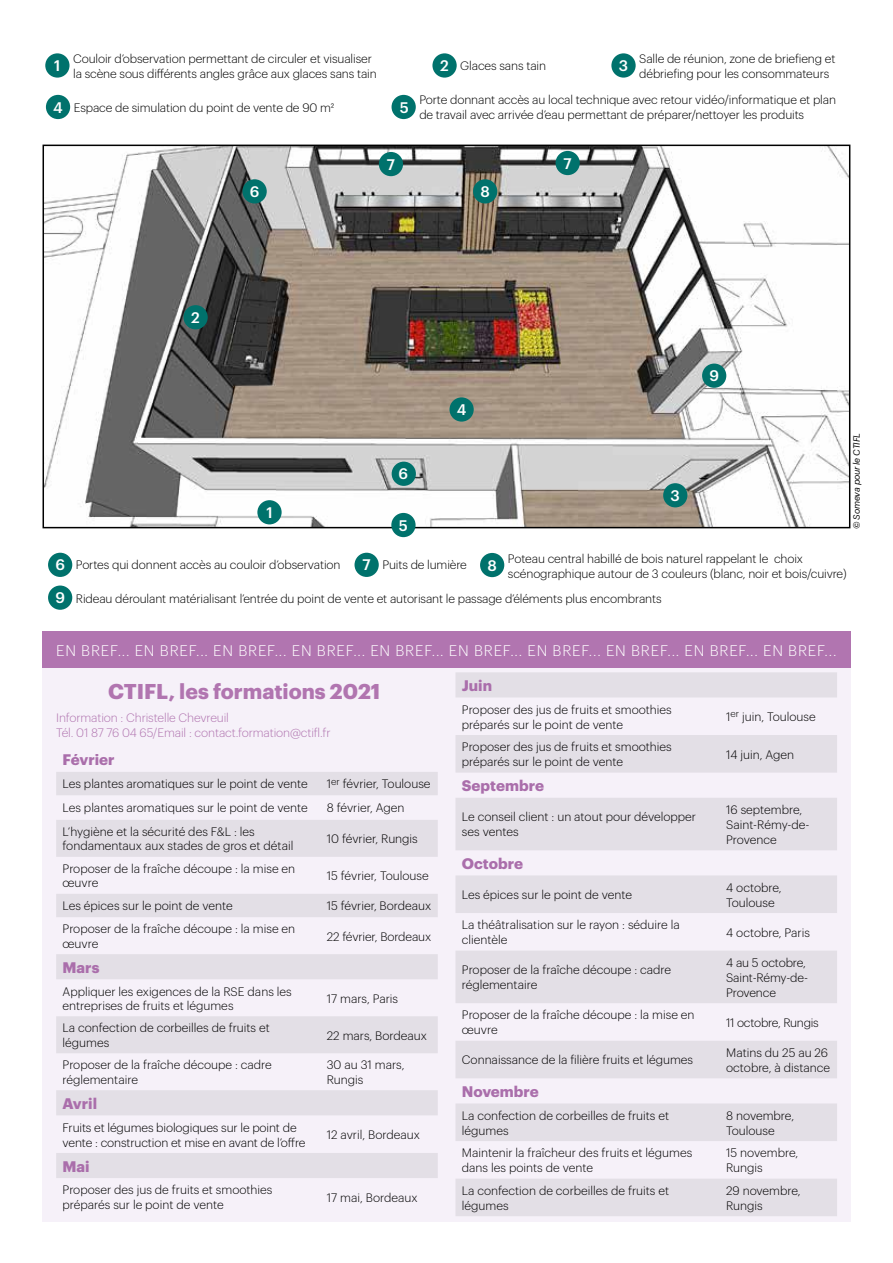
<style>
.page{position:relative;width:893px;height:1263px;background:#fff}
.page>*{position:absolute;margin:0;border:0;box-sizing:border-box;transform-origin:0 0}
.t1{font:700 21px "Graphik";color:#b175b0}
.t2{font:300 15px "Graphik";letter-spacing:.05em;color:#fff}
.t3{font:700 15px "Graphik";color:#b175b0}
.t4{font:500 15px "Graphik";color:#fff}
.t5{font:300 12px/15px "Graphik";color:#000}
.t6{font:300 12px/15px "Graphik";letter-spacing:-.01em;color:#b175b0}
.t7{font:300 12px "Graphik";letter-spacing:-.02em;color:#000}
.t8{font:italic 9px "Graphik";letter-spacing:-.025em;color:#000}
</style>
<div class="page">
<div style="left:42px;top:632px;width:809px;height:589px;background:#f6f1f9"></div>
<div style="left:42px;top:631px;width:809px;height:37px;background:#b175b0"></div>
<div style="left:480px;top:553px;width:24px;height:24px;background:#00726c;border-radius:50%"></div>
<div style="left:48px;top:553px;width:24px;height:24px;background:#00726c;border-radius:50%"></div>
<div style="left:48px;top:585px;width:24px;height:25px;background:#00726c;border-radius:50%"></div>
<div style="left:354px;top:553px;width:25px;height:24px;background:#00726c;border-radius:50%"></div>
<div style="left:45px;top:53px;width:25px;height:25px;background:#00726c;border-radius:50%"></div>
<div style="left:611px;top:53px;width:25px;height:25px;background:#00726c;border-radius:50%"></div>
<div style="left:392px;top:95px;width:24px;height:24px;background:#00726c;border-radius:50%"></div>
<div style="left:46px;top:95px;width:24px;height:24px;background:#00726c;border-radius:50%"></div>
<div style="left:432px;top:53px;width:25px;height:25px;background:#00726c;border-radius:50%"></div>
<img style="left:46px;top:148px;width:801px;height:377px">
<div style="left:43px;top:145px;width:807px;height:383px;border:2px solid #000"></div>
<div style="left:663px;top:483px;width:24px;height:24px;background:#00726c;border-radius:50%"></div>
<div style="left:257px;top:500px;width:25px;height:24px;background:#00726c;border-radius:50%"></div>
<div style="left:391px;top:513px;width:25px;height:24px;background:#00726c;border-radius:50%"></div>
<div style="left:392px;top:462px;width:24px;height:24px;background:#00726c;border-radius:50%"></div>
<div style="left:449px;top:397px;width:25px;height:25px;background:#00726c;border-radius:50%"></div>
<div style="left:183px;top:305px;width:25px;height:24px;background:#00726c;border-radius:50%"></div>
<div style="left:242px;top:179px;width:25px;height:24px;background:#00726c;border-radius:50%"></div>
<div style="left:473px;top:179px;width:24px;height:24px;background:#00726c;border-radius:50%"></div>
<div style="left:379px;top:152px;width:24px;height:24px;background:#00726c;border-radius:50%"></div>
<div style="left:556px;top:151px;width:24px;height:24px;background:#00726c;border-radius:50%"></div>
<div style="left:702px;top:364px;width:24px;height:24px;background:#00726c;border-radius:50%"></div>
<svg style="left:56px;top:772px;width:382px;height:406px"></svg>
<svg style="left:456px;top:672px;width:381px;height:544px;fill:#e3dfe6"></svg>
<p class="t5" style="left:73px;top:50px;width:305px">Couloir d’observation permettant de circuler et visualiser la scène sous différents angles grâce aux glaces sans tain</p>
<p class="t5" style="left:639px;top:50px;width:198px">Salle de réunion, zone de briefieng et débriefing pour les consommateurs</p>
<p class="t5" style="left:419px;top:92px;width:418px">Porte donnant accès au local technique avec retour vidéo/informatique et plan de travail avec arrivée d’eau permettant de préparer/nettoyer les produits</p>
<p class="t4" style="left:54px;top:54px;width:8px">1</p>
<p class="t5" style="left:460px;top:58px;width:87px">Glaces sans tain</p>
<p class="t4" style="left:619px;top:54px;width:11px">3</p>
<p class="t4" style="left:53px;top:96px;width:11px">4</p>
<p class="t4" style="left:400px;top:96px;width:11px">5</p>
<p class="t4" style="left:440px;top:54px;width:10px">2</p>
<p class="t5" style="left:74px;top:99px;width:262px">Espace de simulation du point de vente de 90 m²</p>
<p class="t4" style="left:387px;top:153px;width:10px">7</p>
<p class="t4" style="left:564px;top:152px;width:10px">7</p>
<p class="t4" style="left:191px;top:306px;width:10px">2</p>
<p class="t4" style="left:250px;top:180px;width:11px">6</p>
<p class="t4" style="left:480px;top:180px;width:11px">8</p>
<p class="t4" style="left:266px;top:501px;width:8px">1</p>
<p class="t4" style="left:399px;top:462px;width:11px">6</p>
<p class="t4" style="left:399px;top:514px;width:11px">5</p>
<p class="t4" style="left:457px;top:398px;width:11px">4</p>
<p class="t4" style="left:709px;top:364px;width:11px">9</p>
<p class="t4" style="left:671px;top:484px;width:11px">3</p>
<p class="t8" style="left:850px;top:529px;width:98px;rotate:-90deg">© Someva pour le CTIFL</p>
<p class="t5" style="left:508px;top:550px;width:340px">Poteau central habillé de bois naturel rappelant le choix scénographique autour de 3 couleurs (blanc, noir et bois/cuivre)</p>
<p class="t4" style="left:55px;top:553px;width:11px">6</p>
<p class="t5" style="left:382px;top:556px;width:86px">Puits de lumière</p>
<p class="t4" style="left:487px;top:554px;width:11px">8</p>
<p class="t4" style="left:55px;top:586px;width:11px">9</p>
<p class="t4" style="left:363px;top:553px;width:10px">7</p>
<p class="t5" style="left:76px;top:556px;width:266px">Portes qui donnent accès au couloir d’observation</p>
<p class="t5" style="left:76px;top:590px;width:587px">Rideau déroulant matérialisant l’entrée du point de vente et autorisant le passage d’éléments plus encombrants</p>
<p class="t2" style="left:56px;top:639px;width:782px">EN BREF... EN BREF... EN BREF... EN BREF... EN BREF... EN BREF... EN BREF... EN BREF... EN BREF... EN BREF...</p>
<h1 class="t1" style="left:108px;top:675px;width:274px">CTIFL, les formations 2021</h1>
<p class="t3" style="left:462px;top:674px;width:32px">Juin</p>
<p class="t5" style="left:462px;top:701px;width:211px">Proposer des jus de fruits et smoothies préparés sur le point de vente</p>
<p class="t5" style="left:726px;top:708px;width:91px">1<sup>er</sup> juin, Toulouse</p>
<p class="t5" style="left:462px;top:738px;width:211px">Proposer des jus de fruits et smoothies préparés sur le point de vente</p>
<p class="t5" style="left:726px;top:746px;width:69px">14 juin, Agen</p>
<p class="t3" style="left:462px;top:774px;width:84px">Septembre</p>
<p class="t5" style="left:462px;top:809px;width:236px">Le conseil client : un atout pour développer ses ventes</p>
<p class="t5" style="left:726px;top:801px;width:85px">16 septembre,<br>Saint-Rémy-de-<br>Provence</p>
<p class="t3" style="left:462px;top:852px;width:63px">Octobre</p>
<p class="t5" style="left:462px;top:886px;width:172px">Les épices sur le point de vente</p>
<p class="t5" style="left:726px;top:879px;width:57px">4 octobre,<br>Toulouse</p>
<p class="t5" style="left:462px;top:916px;width:219px">La théâtralisation sur le rayon : séduire la clientèle</p>
<p class="t5" style="left:726px;top:924px;width:85px">4 octobre, Paris</p>
<p class="t5" style="left:462px;top:961px;width:211px">Proposer de la fraîche découpe : cadre réglementaire</p>
<p class="t5" style="left:726px;top:954px;width:83px">4 au 5 octobre,<br>Saint-Rémy-de-<br>Provence</p>
<p class="t5" style="left:462px;top:1006px;width:234px">Proposer de la fraîche découpe : la mise en œuvre</p>
<p class="t7" style="left:726px;top:1014px;width:94px">11 octobre, Rungis</p>
<p class="t5" style="left:462px;top:1052px;width:233px">Connaissance de la filière fruits et légumes</p>
<p class="t5" style="left:726px;top:1044px;width:106px">Matins du 25 au 26 octobre, à distance</p>
<p class="t3" style="left:462px;top:1080px;width:78px">Novembre</p>
<p class="t5" style="left:462px;top:1107px;width:209px">La confection de corbeilles de fruits et légumes</p>
<p class="t5" style="left:726px;top:1107px;width:69px">8 novembre,<br>Toulouse</p>
<p class="t5" style="left:462px;top:1144px;width:232px">Maintenir la fraîcheur des fruits et légumes dans les points de vente</p>
<p class="t5" style="left:726px;top:1144px;width:74px">15 novembre,<br>Rungis</p>
<p class="t5" style="left:462px;top:1182px;width:209px">La confection de corbeilles de fruits et légumes</p>
<p class="t5" style="left:726px;top:1182px;width:76px">29 novembre,<br>Rungis</p>
<p class="t6" style="left:56px;top:709px;width:276px">Information : Christelle Chevreuil<br>Tél. 01 87 76 04 65/Email : contact.formation@ctifl.fr</p>
<p class="t3" style="left:63px;top:748px;width:54px">Février</p>
<p class="t5" style="left:63px;top:776px;width:247px">Les plantes aromatiques sur le point de vente</p>
<p class="t5" style="left:327px;top:776px;width:105px">1<sup>er</sup> février, Toulouse</p>
<p class="t5" style="left:63px;top:800px;width:247px">Les plantes aromatiques sur le point de vente</p>
<p class="t5" style="left:327px;top:800px;width:79px">8 février, Agen</p>
<p class="t5" style="left:63px;top:823px;width:232px;line-height:14.4px">L’hygiène et la sécurité des F&amp;L : les fondamentaux aux stades de gros et détail</p>
<p class="t5" style="left:327px;top:830px;width:93px">10 février, Rungis</p>
<p class="t5" style="left:63px;top:860px;width:234px;line-height:14.4px">Proposer de la fraîche découpe : la mise en œuvre</p>
<p class="t5" style="left:327px;top:867px;width:103px">15 février, Toulouse</p>
<p class="t5" style="left:63px;top:898px;width:172px">Les épices sur le point de vente</p>
<p class="t5" style="left:327px;top:898px;width:106px">15 février, Bordeaux</p>
<p class="t5" style="left:63px;top:921px;width:234px;line-height:14.4px">Proposer de la fraîche découpe : la mise en œuvre</p>
<p class="t5" style="left:327px;top:928px;width:106px">22 février, Bordeaux</p>
<p class="t3" style="left:63px;top:956px;width:38px">Mars</p>
<p class="t5" style="left:63px;top:983px;width:231px;line-height:14.4px">Appliquer les exigences de la RSE dans les entreprises de fruits et légumes</p>
<p class="t5" style="left:327px;top:990px;width:73px">17 mars, Paris</p>
<p class="t5" style="left:63px;top:1020px;width:209px;line-height:14.4px">La confection de corbeilles de fruits et légumes</p>
<p class="t5" style="left:327px;top:1027px;width:102px">22 mars, Bordeaux</p>
<p class="t5" style="left:63px;top:1057px;width:211px;line-height:14.4px">Proposer de la fraîche découpe : cadre réglementaire</p>
<p class="t5" style="left:327px;top:1057px;width:79px;line-height:14.4px">30 au 31 mars,<br>Rungis</p>
<p class="t3" style="left:63px;top:1092px;width:36px">Avril</p>
<p class="t5" style="left:63px;top:1119px;width:244px">Fruits et légumes biologiques sur le point de vente : construction et mise en avant de l’offre</p>
<p class="t5" style="left:327px;top:1126px;width:95px">12 avril, Bordeaux</p>
<p class="t3" style="left:63px;top:1155px;width:29px">Mai</p>
<p class="t5" style="left:63px;top:1181px;width:211px">Proposer des jus de fruits et smoothies préparés sur le point de vente</p>
<p class="t5" style="left:327px;top:1189px;width:92px">17 mai, Bordeaux</p>
</div>
